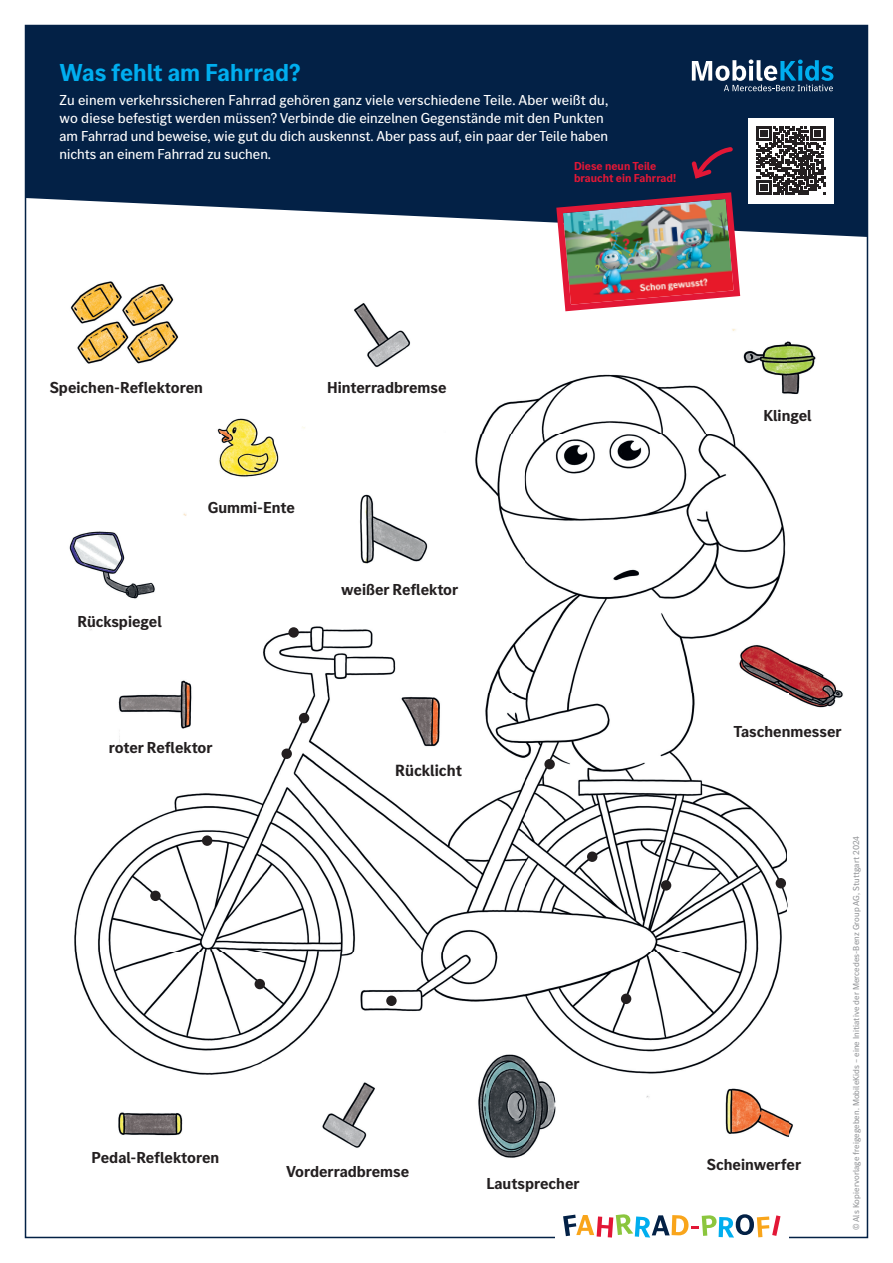
<style>
.page{position:relative;width:893px;height:1263px;background:#fff}
.page>*{position:absolute;margin:0;border:0;box-sizing:border-box;transform-origin:0 0}
.t1{font:700 25.5px "MB Corpo S Title";color:#00aeef}
.t2{font:700 16.8px "MB Corpo S Title";color:#231f20}
.t3{font:700 16.5px "MB Corpo S Title";color:#231f20}
.t4{font:15px/18px "MB Corpo S Title";color:#fff}
.t5{font:700 12px/12px "MB Corpo S Title";color:#e21736}
.t6{font:9px "MB Corpo S Title";letter-spacing:.01em;color:#939598}
</style>
<div class="page">
<img style="left:69px;top:281px;width:774px;height:877px">
<div style="left:299px;top:713px;width:10px;height:10px;background:#231f20;border-radius:50%"></div>
<div style="left:288px;top:627px;width:11px;height:11px;background:#231f20;border-radius:50%"></div>
<div style="left:281px;top:748px;width:11px;height:11px;background:#231f20;border-radius:50%"></div>
<div style="left:202px;top:835px;width:10px;height:11px;background:#231f20;border-radius:50%"></div>
<div style="left:587px;top:851px;width:10px;height:11px;background:#231f20;border-radius:50%"></div>
<div style="left:255px;top:979px;width:10px;height:10px;background:#231f20;border-radius:50%"></div>
<div style="left:661px;top:880px;width:10px;height:11px;background:#231f20;border-radius:50%"></div>
<div style="left:621px;top:993px;width:10px;height:11px;background:#231f20;border-radius:50%"></div>
<div style="left:386px;top:995px;width:11px;height:11px;background:#231f20;border-radius:50%"></div>
<div style="left:544px;top:759px;width:11px;height:10px;background:#231f20;border-radius:50%"></div>
<div style="left:776px;top:878px;width:10px;height:10px;background:#231f20;border-radius:50%"></div>
<div style="left:150px;top:891px;width:11px;height:10px;background:#231f20;border-radius:50%"></div>
<svg style="left:28px;top:28px;width:837px;height:209px;background:#1b3657"></svg>
<div style="left:748px;top:118px;width:85px;height:85px;background:#fff"></div>
<svg style="left:757px;top:126px;width:68px;height:69px"></svg>
<img style="left:553px;top:189px;width:190px;height:126px">
<svg style="left:689px;top:145px;width:46px;height:37px;background:#2c1f42"></svg>
<svg style="left:692px;top:60px;width:141px;height:31px;background:#3e6585"></svg>
<svg style="left:563px;top:1214px;width:217px;height:23px"></svg>
<h1 class="t1" style="left:60px;top:55px;width:242px">Was fehlt am Fahrrad?</h1>
<p class="t4" style="left:60px;top:90px;width:550px">Zu einem verkehrssicheren Fahrrad gehören ganz viele verschiedene Teile. Aber weißt du, wo diese befestigt werden müssen? Verbinde die einzelnen Gegenstände mit den Punkten am Fahrrad und beweise, wie gut du dich auskennst. Aber pass auf, ein paar der Teile haben nichts an einem Fahrrad zu suchen.</p>
<p class="t5" style="left:574px;top:160px;width:104px">Diese neun Teile braucht ein Fahrrad!</p>
<p class="t3" style="left:50px;top:376px;width:155px">Speichen-Reflektoren</p>
<p class="t3" style="left:327px;top:376px;width:121px">Hinterradbremse</p>
<p class="t3" style="left:77px;top:610px;width:86px">Rückspiegel</p>
<p class="t3" style="left:208px;top:496px;width:89px">Gummi-Ente</p>
<p class="t3" style="left:341px;top:578px;width:119px">weißer Reflektor</p>
<p class="t3" style="left:109px;top:737px;width:105px">roter Reflektor</p>
<p class="t2" style="left:395px;top:760px;width:68px">Rücklicht</p>
<p class="t3" style="left:92px;top:1147px;width:129px">Pedal-Reflektoren</p>
<p class="t3" style="left:286px;top:1161px;width:125px">Vorderradbremse</p>
<p class="t3" style="left:486px;top:1172px;width:95px">Lautsprecher</p>
<p class="t3" style="left:763px;top:405px;width:50px">Klingel</p>
<p class="t3" style="left:733px;top:720px;width:110px">Taschenmesser</p>
<p class="t3" style="left:707px;top:1154px;width:96px">Scheinwerfer</p>
<p class="t6" style="left:850px;top:1230px;width:396px;rotate:-90deg">© Als Kopiervorlage freigegeben. MobileKids – eine Initiative der Mercedes-Benz Group AG, Stuttgart 2024</p>
</div>
